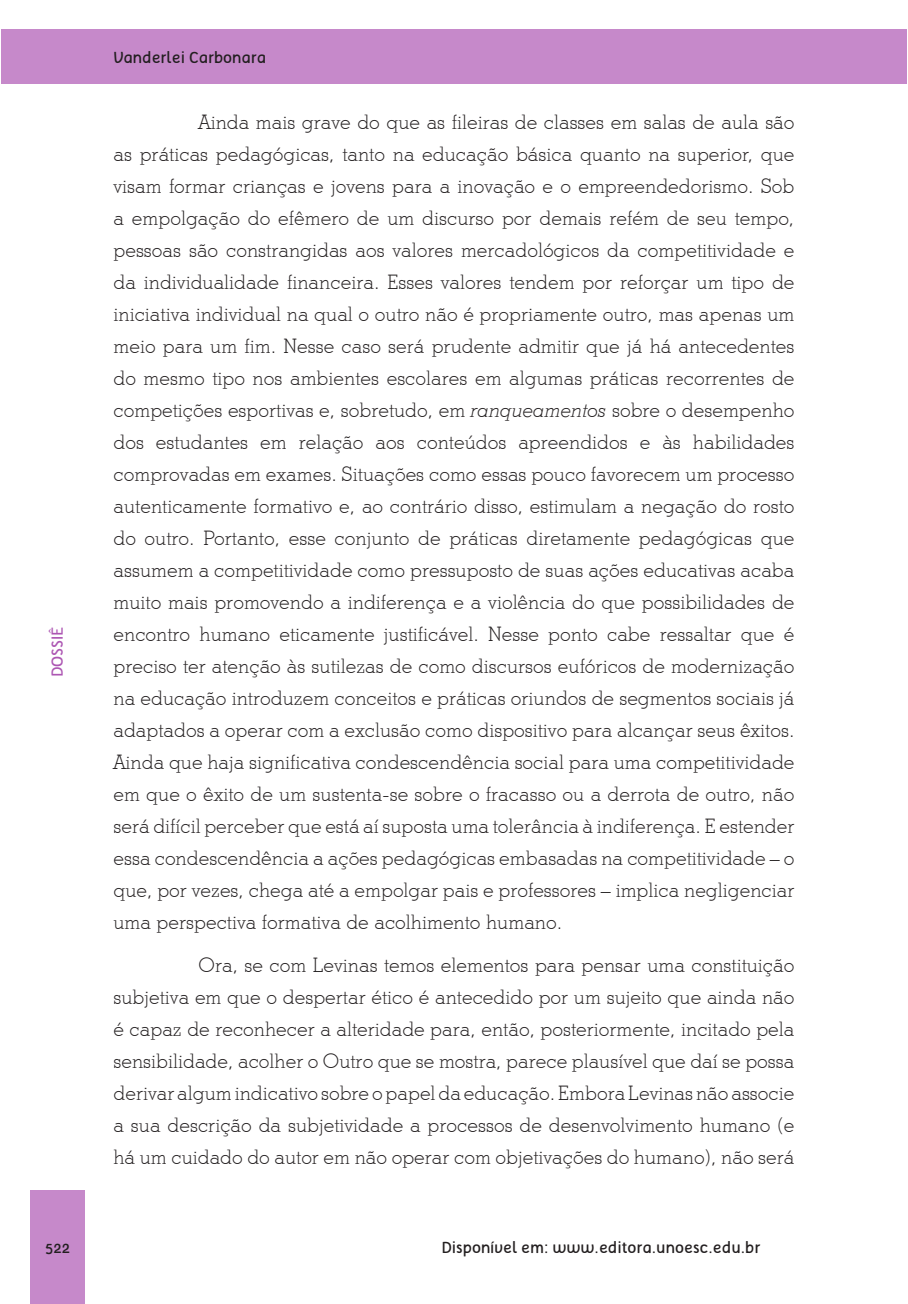
<style>
.page{position:relative;width:908px;height:1304px;background:#fff}
.page>*{position:absolute;margin:0;border:0;box-sizing:border-box;transform-origin:0 0}
.Texto{font:300 20px/32px "Stymie BT";color:#231f20;text-align:justify}
.t1{font:16px "Tellural";color:#231f20}
.t2{font:16px "Tellural";color:#ad57b3}
.s1{font-style:italic}
</style>
<div class="page">
<div style="left:1px;top:29px;width:905px;height:55px;background:#c689ca"></div>
<div style="left:30px;top:1191px;width:55px;height:113px;background:#c689ca"></div>
<p class="t2" style="left:48px;top:677px;width:52px;rotate:-90deg">DOSSIÊ</p>
<p class="t1" style="left:45px;top:1239px;width:26px">522</p>
<p class="t1" style="left:113px;top:48px;width:154px">Vanderlei Carbonara</p>
<p class="Texto" style="left:113px;top:105px;width:682px;text-indent:85px">Ainda mais grave do que as fileiras de classes em salas de aula são as práticas pedagógicas, tanto na educação básica quanto na superior, que visam formar crianças e jovens para a inovação e o empreendedorismo. Sob a empolgação do efêmero de um discurso por demais refém de seu tempo, pessoas são constrangidas aos valores mercadológicos da competitividade e da individualidade financeira. Esses valores tendem por reforçar um tipo de iniciativa individual na qual o outro não é propriamente outro, mas apenas um meio para um fim. Nesse caso será prudente admitir que já há antecedentes do mesmo tipo nos ambientes escolares em algumas práticas recorrentes de competições esportivas e, sobretudo, em <span class="s1">ranqueamentos</span> sobre o desempenho dos estudantes em relação aos conteúdos apreendidos e às habilidades comprovadas em exames. Situações como essas pouco favorecem um processo autenticamente formativo e, ao contrário disso, estimulam a negação do rosto do outro. Portanto, esse conjunto de práticas diretamente pedagógicas que assumem a competitividade como pressuposto de suas ações educativas acaba muito mais promovendo a indiferença e a violência do que possibilidades de encontro humano eticamente justificável. Nesse ponto cabe ressaltar que é preciso ter atenção às sutilezas de como discursos eufóricos de modernização na educação introduzem conceitos e práticas oriundos de segmentos sociais já adaptados a operar com a exclusão como dispositivo para alcançar seus êxitos.<br>Ainda que haja significativa condescendência social para uma competitividade em que o êxito de um sustenta-se sobre o fracasso ou a derrota de outro, não será difícil perceber que está aí suposta uma tolerância à indiferença. E estender essa condescendência a ações pedagógicas embasadas na competitividade – o que, por vezes, chega até a empolgar pais e professores – implica negligenciar uma perspectiva formativa de acolhimento humano.</p>
<p class="Texto" style="left:113px;top:949px;width:682px;text-indent:85px">Ora, se com Levinas temos elementos para pensar uma constituição subjetiva em que o despertar ético é antecedido por um sujeito que ainda não é capaz de reconhecer a alteridade para, então, posteriormente, incitado pela sensibilidade, acolher o Outro que se mostra, parece plausível que daí se possa derivar algum indicativo sobre o papel da educação. Embora Levinas não associe a sua descrição da subjetividade a processos de desenvolvimento humano (e há um cuidado do autor em não operar com objetivações do humano), não será</p>
<p class="t1" style="left:441px;top:1239px;width:320px">Disponível em: www.editora.unoesc.edu.br</p>
</div>
